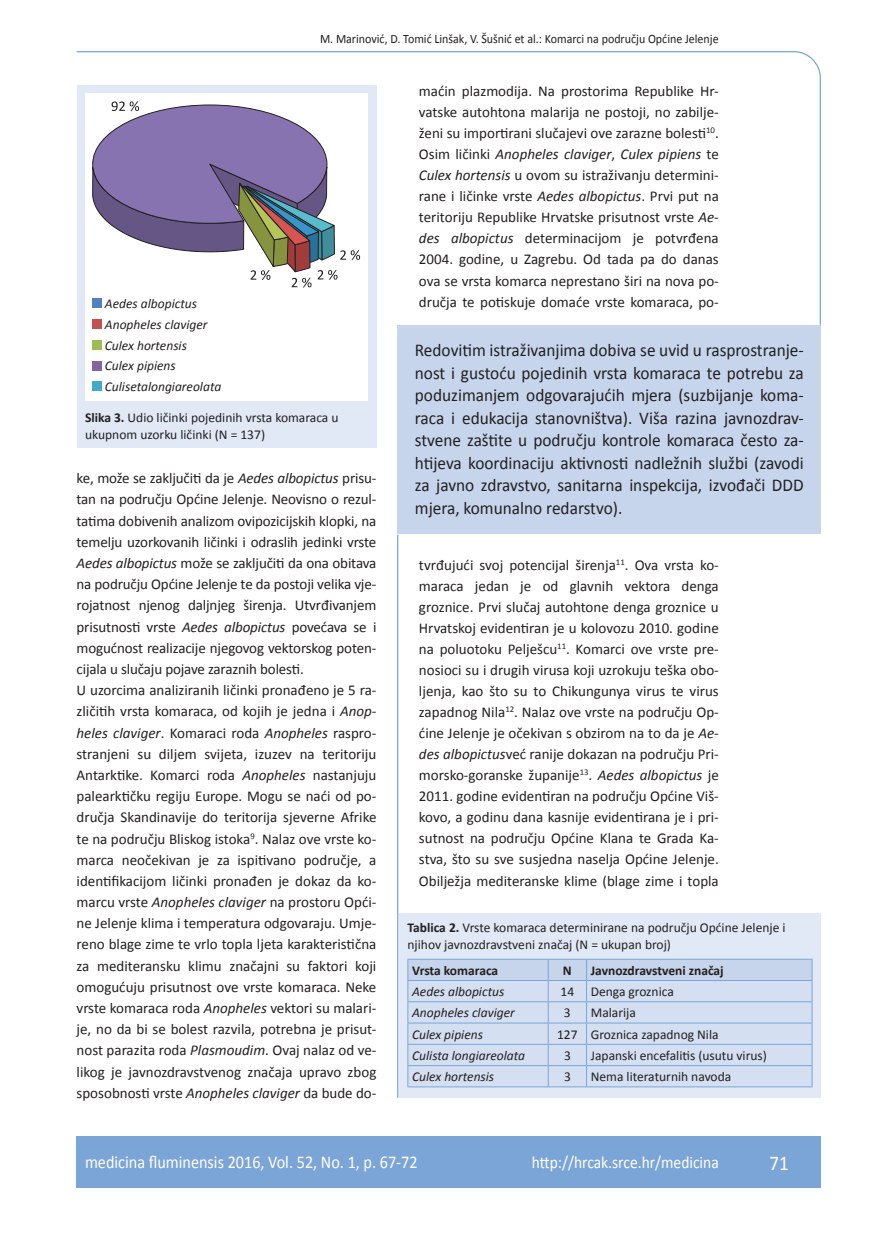
<style>
.page{position:relative;width:872px;height:1234px;background:#fff}
.page>*{position:absolute;margin:0;border:0;box-sizing:border-box;transform-origin:0 0}
.t1{font:21px "Calibri";color:#fff;scale:.9 1}
.t2{font:18px/22.5px "Calibri";color:#231f20;text-align:justify;scale:.96 1}
.t3{font:18px "Calibri";color:#fff;scale:.9 1}
.t4{font:17.25px "Calibri";color:#fff;scale:.9 1}
.t5{font:15px/21.1px "Calibri";color:#231f20;text-align:justify}
.t6{font:13.5px/16.5px "Calibri";color:#231f20}
.t7{font:italic 13.5px/20.7px "Calibri";color:#231f20}
.t8{font:700 13.5px "Calibri";letter-spacing:-.005em;color:#231f20}
.t9{font:12.75px "Calibri";color:#231f20;scale:.94 1}
.s1{font-weight:700}
.s2{font-style:italic}
</style>
<div class="page">
<svg style="left:76px;top:51px;width:745px;height:275px"></svg>
<hr style="left:397px;top:534px;width:1px;height:563px;background:#7ca5d7">
<div style="left:77px;top:1135px;width:744px;height:51px;background:#7ca5d7"></div>
<div style="left:398px;top:325px;width:423px;height:209px;background:#c6d5ec"></div>
<div style="left:77px;top:85px;width:299px;height:362px;background:#e1e9f6"></div>
<div style="left:85px;top:94px;width:282px;height:307px;background:#fff"></div>
<svg style="left:92px;top:101px;width:268px;height:186px"></svg>
<div style="left:92px;top:298px;width:10px;height:10px;background:#4f82be"></div>
<div style="left:92px;top:319px;width:10px;height:10px;background:#c25150"></div>
<div style="left:92px;top:340px;width:10px;height:9px;background:#9dbc54"></div>
<div style="left:92px;top:360px;width:10px;height:10px;background:#8165a0"></div>
<div style="left:92px;top:381px;width:10px;height:10px;background:#41aac8"></div>
<div style="left:399px;top:913px;width:422px;height:184px;background:#e1e9f6"></div>
<hr style="left:407px;top:958px;width:141px;height:1px;background:#7ca5d7">
<hr style="left:548px;top:958px;width:38px;height:1px;background:#7ca5d7">
<hr style="left:586px;top:958px;width:226px;height:1px;background:#7ca5d7">
<svg style="left:407px;top:959px;width:405px;height:127px"></svg>
<hr style="left:407px;top:1086px;width:141px;height:1px;background:#7ca5d7">
<hr style="left:548px;top:1086px;width:38px;height:1px;background:#7ca5d7">
<hr style="left:586px;top:1086px;width:226px;height:1px;background:#7ca5d7">
<p class="t9" style="left:320px;top:30px;width:425px">M. Marinović, D. Tomić Linšak, V. Šušnić et al.: Komarci na području Općine Jelenje</p>
<p class="t7" style="left:105px;top:292px;width:118px">Aedes albopictus<br>Anopheles claviger<br>Culex hortensis<br>Culex pipiens<br>Culisetalongiareolata</p>
<p class="t6" style="left:85px;top:408px;width:255px"><span class="s1">Slika 3.</span> Udio ličinki pojedinih vrsta komaraca u ukupnom uzorku ličinki (N = 137)</p>
<p class="t5" style="left:77px;top:467px;width:301px;text-align:left">ke, može se zaključiti da je <span class="s2">Aedes albopictus</span> prisu&shy;tan na području Općine Jelenje. Neovisno o rezul&shy;tatima dobivenih analizom ovipozicijskih klopki, na temelju uzorkovanih ličinki i odraslih jedinki vrste <span class="s2">Aedes albopictus</span> može se zaključiti da ona obitava na području Općine Jelenje te da postoji velika vje&shy;rojatnost njenog daljnjeg širenja. Utvrđivanjem prisutnosti vrste <span class="s2">Aedes albopictus</span> povećava se i mogućnost realizacije njegovog vektorskog poten&shy;cijala u slučaju pojave zaraznih bolesti.<br>U uzorcima analiziranih ličinki pronađeno je 5 ra&shy;zličitih vrsta komaraca, od kojih je jedna i <span class="s2">Anop&shy;heles claviger</span>. Komaraci roda <span class="s2">Anopheles</span> raspro&shy;stranjeni su diljem svijeta, izuzev na teritoriju Antarktike. Komarci roda <span class="s2">Anopheles</span> nastanjuju palearktičku regiju Europe. Mogu se naći od po&shy;dručja Skandinavije do teritorija sjeverne Afrike te na području Bliskog istoka<sup>9</sup>. Nalaz ove vrste ko&shy;marca neočekivan je za ispitivano područje, a identifikacijom ličinki pronađen je dokaz da ko&shy;marcu vrste <span class="s2">Anopheles claviger</span> na prostoru Opći&shy;ne Jelenje klima i temperatura odgovaraju. Umje&shy;reno blage zime te vrlo topla ljeta karakteristična za mediteransku klimu značajni su faktori koji omogućuju prisutnost ove vrste komaraca. Neke vrste komaraca roda <span class="s2">Anopheles</span> vektori su malari&shy;je, no da bi se bolest razvila, potrebna je prisut&shy;nost parazita roda <span class="s2">Plasmoudim</span>. Ovaj nalaz od ve&shy;likog je javnozdravstvenog značaja upravo zbog sposobnosti vrste <span class="s2">Anopheles claviger</span> da bude do-</p>
<p class="t5" style="left:419px;top:80px;width:301px">maćin plazmodija. Na prostorima Republike Hr&shy;vatske autohtona malarija ne postoji, no zabilje&shy;ženi su importirani slučajevi ove zarazne bolesti<sup>10</sup>.<br>Osim ličinki <span class="s2">Anopheles claviger</span>, <span class="s2">Culex pipiens</span> te <span class="s2">Culex hortensis</span> u ovom su istraživanju determini&shy;rane i ličinke vrste <span class="s2">Aedes albopictus</span>. Prvi put na teritoriju Republike Hrvatske prisutnost vrste <span class="s2">Ae&shy;des albopictus</span> determinacijom je potvrđena 2004. godine, u Zagrebu. Od tada pa do danas ova se vrsta komarca neprestano širi na nova po&shy;dručja te potiskuje domaće vrste komaraca, po-</p>
<p class="t2" style="left:415px;top:338px;width:407px">Redovitim istraživanjima dobiva se uvid u rasprostranje&shy;nost i gustoću pojedinih vrsta komaraca te potrebu za poduzimanjem odgovarajućih mjera (suzbijanje koma&shy;raca i edukacija stanovništva). Viša razina javnozdrav&shy;stvene zaštite u području kontrole komaraca često za&shy;htijeva koordinaciju aktivnosti nadležnih službi (zavodi za javno zdravstvo, sanitarna inspekcija, izvođači DDD mjera, komunalno redarstvo).</p>
<p class="t5" style="left:419px;top:554px;width:301px">tvrđujući svoj potencijal širenja<sup>11</sup>. Ova vrsta ko&shy;maraca jedan je od glavnih vektora denga groznice. Prvi slučaj autohtone denga groznice u Hrvatskoj evidentiran je u kolovozu 2010. godine na poluotoku Pelješcu<sup>11</sup>. Komarci ove vrste pre&shy;nosioci su i drugih virusa koji uzrokuju teška obo&shy;ljenja, kao što su to Chikungunya virus te virus zapadnog Nila<sup>12</sup>. Nalaz ove vrste na području Op&shy;ćine Jelenje je očekivan s obzirom na to da je <span class="s2">Ae&shy;des albopictus</span>već ranije dokazan na području Pri&shy;morsko-goranske županije<sup>13</sup>. <span class="s2">Aedes albopictus</span> je 2011. godine evidentiran na području Općine Viš&shy;kovo, a godinu dana kasnije evidentirana je i pri&shy;sutnost na području Općine Klana te Grada Ka&shy;stva, što su sve susjedna naselja Općine Jelenje.<br>Obilježja mediteranske klime (blage zime i topla</p>
<p class="t6" style="left:407px;top:918px;width:379px"><span class="s1">Tablica 2.</span> Vrste komaraca determinirane na području Općine Jelenje i njihov javnozdravstveni značaj (N = ukupan broj)</p>
<p class="t8" style="left:412px;top:961px;width:88px">Vrsta komaraca</p>
<p class="t8" style="left:563px;top:961px;width:10px">N</p>
<p class="t8" style="left:591px;top:961px;width:134px">Javnozdravstveni značaj</p>
<p class="t7" style="left:412px;top:980px;width:94px">Aedes albopictus</p>
<p class="t6" style="left:560px;top:982px;width:115px">14 Denga groznica</p>
<p class="t7" style="left:412px;top:1001px;width:104px">Anopheles claviger</p>
<p class="t6" style="left:564px;top:1003px;width:8px">3</p>
<p class="t6" style="left:591px;top:1003px;width:47px">Malarija</p>
<p class="t7" style="left:412px;top:1023px;width:72px">Culex pipiens</p>
<p class="t6" style="left:557px;top:1025px;width:163px">127 Groznica zapadnog Nila</p>
<p class="t7" style="left:412px;top:1044px;width:114px">Culista longiareolata</p>
<p class="t6" style="left:564px;top:1046px;width:8px">3</p>
<p class="t6" style="left:591px;top:1046px;width:178px">Japanski encefalitis (usutu virus)</p>
<p class="t7" style="left:412px;top:1065px;width:84px">Culex hortensis</p>
<p class="t6" style="left:564px;top:1067px;width:8px">3</p>
<p class="t6" style="left:591px;top:1067px;width:142px">Nema literaturnih navoda</p>
<p class="t3" style="left:85px;top:1150px;width:371px">medicina fluminensis 2016, Vol. 52, No. 1, p. 67-72</p>
<p class="t4" style="left:532px;top:1151px;width:209px">http://hrcak.srce.hr/medicina</p>
<h1 class="t1" style="left:769px;top:1149px;width:23px">71</h1>
</div>
